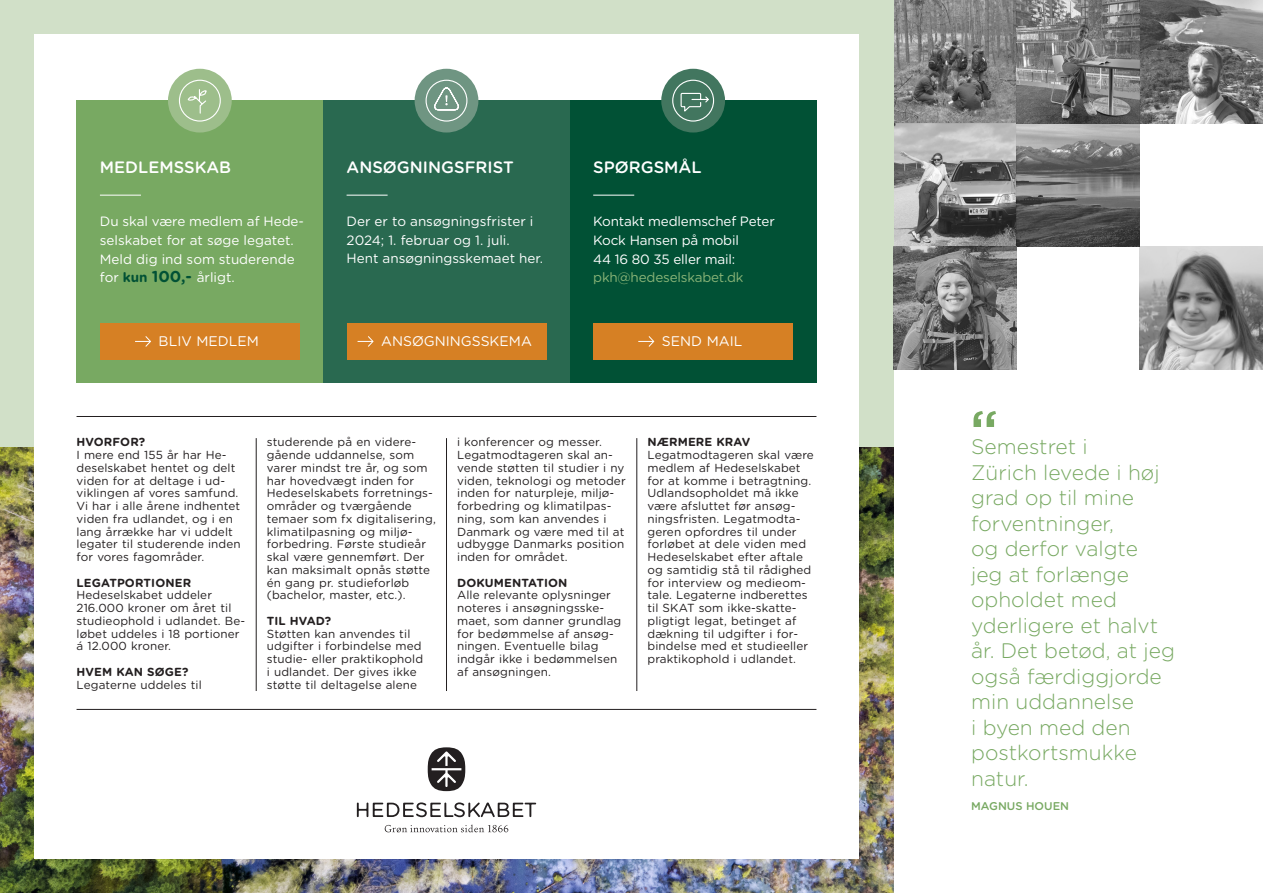
<style>
.page{position:relative;width:1263px;height:893px;background:#fff}
.page>*{position:absolute;margin:0;border:0;box-sizing:border-box;transform-origin:0 0}
.Citat_lille{font:300 21px/25.5px "Gotham Rounded";color:#78a962}
.t1{font:500 16.5px "Gotham Rounded";color:#fff}
.Brød{font:13.95px "Gotham Rounded";color:#fff}
.t2{font:13.5px/18.8px "Gotham Rounded";letter-spacing:-.005em;color:#fff}
.Brød-2{font:11.7px/12.8px "Gotham Rounded";letter-spacing:.01em;color:#231f20}
.Citat_lille-2{font:500 11.25px "Gotham Rounded";color:#78a962}
.s1{font-weight:700;color:#015135}
.s2{font-weight:700;font-size:15.75px;color:#015135}
.s3{color:#8ab477}
.s4{font-weight:700}
</style>
<div class="page">
<img style="left:893px;top:0;width:123px;height:370px">
<img style="left:1140px;top:247px;width:123px;height:123px">
<img style="left:0;top:446px;width:893px;height:447px">
<div style="left:0;top:0;width:893px;height:446px;background:#d1e0c8"></div>
<div style="left:34px;top:34px;width:825px;height:825px;background:#fff"></div>
<svg style="left:428px;top:747px;width:37px;height:44px"></svg>
<svg style="left:385px;top:825px;width:123px;height:7px"></svg>
<svg style="left:357px;top:802px;width:179px;height:15px"></svg>
<svg style="left:973px;top:411px;width:23px;height:16px"></svg>
<img style="left:1140px;top:0;width:123px;height:123px">
<hr style="left:77px;top:416px;width:739px;height:1px;background:#231f20">
<hr style="left:77px;top:709px;width:739px;height:1px;background:#231f20">
<hr style="left:256px;top:438px;width:1px;height:253px;background:#231f20">
<hr style="left:446px;top:438px;width:1px;height:253px;background:#231f20">
<hr style="left:636px;top:438px;width:1px;height:253px;background:#231f20">
<div style="left:77px;top:101px;width:246px;height:282px;background:#78a962"></div>
<div style="left:168px;top:69px;width:64px;height:64px;background:#9dbe8b;border-radius:50%"></div>
<svg style="left:179px;top:79px;width:42px;height:43px"></svg>
<div style="left:100px;top:323px;width:200px;height:37px;background:#d68024"></div>
<svg style="left:135px;top:336px;width:16px;height:11px"></svg>
<div style="left:323px;top:100px;width:247px;height:283px;background:#296950"></div>
<div style="left:347px;top:323px;width:199px;height:37px;background:#d68024"></div>
<svg style="left:358px;top:336px;width:16px;height:11px"></svg>
<div style="left:570px;top:101px;width:246px;height:282px;background:#015135"></div>
<div style="left:593px;top:323px;width:200px;height:37px;background:#d68024"></div>
<svg style="left:638px;top:336px;width:17px;height:11px"></svg>
<hr style="left:100px;top:195px;width:41px;height:1px;background:#fff">
<hr style="left:347px;top:195px;width:41px;height:1px;background:#fff">
<hr style="left:593px;top:195px;width:41px;height:1px;background:#fff">
<div style="left:661px;top:69px;width:64px;height:64px;background:#42765f;border-radius:50%"></div>
<svg style="left:672px;top:79px;width:43px;height:43px"></svg>
<div style="left:415px;top:69px;width:63px;height:64px;background:#6f9582;border-radius:50%"></div>
<svg style="left:425px;top:79px;width:43px;height:43px"></svg>
<img style="left:1016px;top:0;width:124px;height:247px">
<p class="t1" style="left:100px;top:156px;width:133px">MEDLEMSSKAB</p>
<p class="t1" style="left:347px;top:156px;width:169px">ANSØGNINGSFRIST</p>
<p class="t1" style="left:593px;top:156px;width:110px">SPØRGSMÅL</p>
<p class="t2" style="left:100px;top:211px;width:202px">Du skal være medlem af Hede-- selskabet for at søge legatet.<br>Meld dig ind som studerende for <span class="s1">kun</span> <span class="s2">100,-</span> årligt.</p>
<p class="t2" style="left:347px;top:211px;width:188px">Der er to ansøgningsfrister i<br>2024; 1. februar og 1. juli.</p>
<p class="t2" style="left:347px;top:249px;width:198px">Hent ansøgningsskemaet her.</p>
<p class="t2" style="left:593px;top:211px;width:183px">Kontakt medlemschef Peter<br>Kock Hansen på mobil<br>44 16 80 35 eller mail: <span class="s3">pkh@hedeselskabet.dk</span></p>
<p class="Brød" style="left:159px;top:332px;width:102px">BLIV MEDLEM</p>
<p class="Brød" style="left:381px;top:332px;width:152px">ANSØGNINGSSKEMA</p>
<p class="Brød" style="left:662px;top:332px;width:82px">SEND MAIL</p>
<p class="Brød-2" style="left:77px;top:435px;width:166px"><span class="s4">HVORFOR?<br></span>I mere end 155 år har He&shy;deselskabet hentet og delt viden for at deltage i ud&shy;viklingen af vores samfund.<br>Vi har i alle årene indhentet viden fra udlandet, og i en lang årrække har vi uddelt legater til studerende inden for vores fagområder.</p>
<p class="Brød-2" style="left:77px;top:576px;width:170px"><span class="s4">LEGATPORTIONER<br></span>Hedeselskabet uddeler<br>216.000 kroner om året til studieophold i udlandet. Be&shy;løbet uddeles i 18 portioner á 12.000 kroner.</p>
<p class="Brød-2" style="left:77px;top:665px;width:127px"><span class="s4">HVEM KAN SØGE?<br></span>Legaterne uddeles til</p>
<p class="Brød-2" style="left:267px;top:435px;width:171px">studerende på en videre&shy;gående uddannelse, som varer mindst tre år, og som har hovedvægt inden for<br>Hedeselskabets forretnings&shy;områder og tværgående temaer som fx digitalisering, klimatilpasning og miljø&shy;forbedring. Første studieår skal være gennemført. Der kan maksimalt opnås støtte én gang pr. studieforløb (bachelor, master, etc.).</p>
<p class="Brød-2" style="left:267px;top:614px;width:158px"><span class="s4">TIL HVAD?<br></span>Støtten kan anvendes til udgifter i forbindelse med studie- eller praktikophold i udlandet. Der gives ikke støtte til deltagelse alene</p>
<p class="Brød-2" style="left:457px;top:435px;width:170px">i konferencer og messer.<br>Legatmodtageren skal an&shy;vende støtten til studier i ny viden, teknologi og metoder inden for naturpleje, miljø&shy;forbedring og klimatilpas&shy;ning, som kan anvendes i<br>Danmark og være med til at udbygge Danmarks position inden for området.</p>
<p class="Brød-2" style="left:457px;top:576px;width:166px"><span class="s4">DOKUMENTATION<br></span>Alle relevante oplysninger noteres i ansøgningsske&shy;maet, som danner grundlag for bedømmelse af ansøg&shy;ningen. Eventuelle bilag indgår ikke i bedømmelsen af ansøgningen.</p>
<p class="Brød-2" style="left:647px;top:435px;width:168px"><span class="s4">NÆRMERE KRAV<br></span>Legatmodtageren skal være medlem af Hedeselskabet for at komme i betragtning.<br>Udlandsopholdet må ikke være afsluttet før ansøg&shy;ningsfristen. Legatmodta&shy;geren opfordres til under forløbet at dele viden med<br>Hedeselskabet efter aftale og samtidig stå til rådighed for interview og medieom&shy;tale. Legaterne indberettes til SKAT som ikke-skatte&shy;pligtigt legat, betinget af dækning til udgifter i for&shy;bindelse med et studieeller praktikophold i udlandet.</p>
<p class="Citat_lille" style="left:971px;top:433px;width:205px">Semestret i<br>Zürich levede i høj grad op til mine forventninger,<br>og derfor valgte<br>jeg at forlænge opholdet med yderligere et halvt år. Det betød, at jeg også færdiggjorde min uddannelse<br>i byen med den postkortsmukke natur.</p>
<p class="Citat_lille-2" style="left:971px;top:798px;width:99px">MAGNUS HOUEN</p>
</div>
